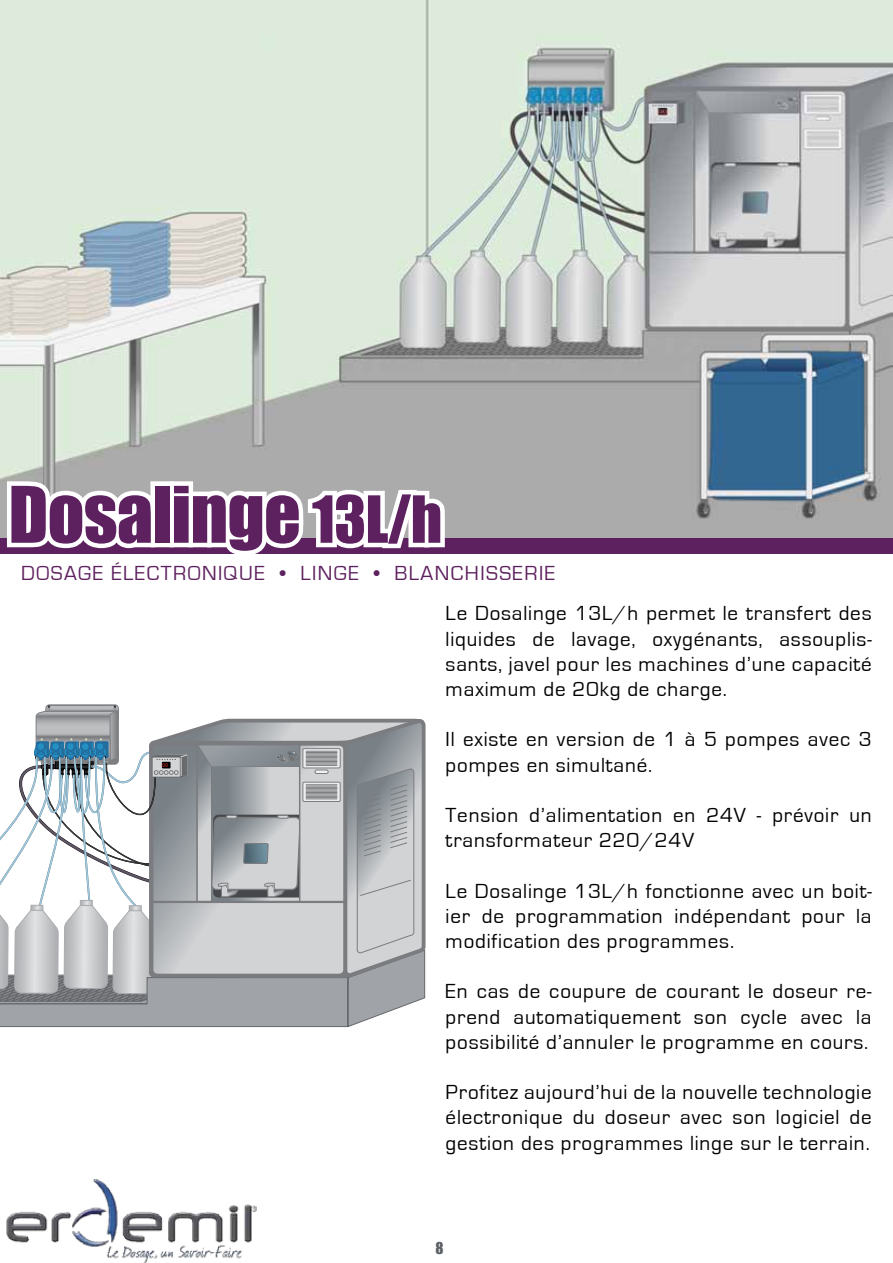
<style>
.page{position:relative;width:893px;height:1263px;background:#fff}
.page>*{position:absolute;margin:0;border:0;box-sizing:border-box;transform-origin:0 0}
.t1{font:72px "Impact";letter-spacing:-.01em;color:#5e215f}
.t2{font:21px/25.2px "Eurostile";letter-spacing:.04em;color:#000;text-align:justify}
.t3{font:21px "Eurostile";letter-spacing:.07em;color:#5e215f}
.t4{font:15px "Impact";color:#5d6165}
.t5{font:5.7px "LL Pixel";color:#d02727}
.s1{font-size:60px}
</style>
<div class="page">
<img style="left:6px;top:1179px;width:251px;height:84px">
<svg style="left:0;top:705px;width:426px;height:323px"></svg>
<img style="left:0;top:0;width:893px;height:538px">
<div style="left:0;top:538px;width:893px;height:15px;background:#5e215f"></div>
<svg style="left:2px;top:475px;width:447px;height:79px"></svg>
<h1 class="t1" style="left:9px;top:459px;width:435px">Dosalinge <span class="s1">13L/h</span></h1>
<p class="t3" style="left:21px;top:562px;width:536px">dosage électronique • linge • blanchisserie</p>
<p class="t5" style="left:162px;top:762px;width:7px">00</p>
<p class="t2" style="left:446px;top:601px;width:428px">Le Dosalinge 13L/h permet le transfert des liquides de lavage, oxygénants, assouplis&shy;sants, javel pour les machines d’une capacité maximum de 20kg de charge.</p>
<p class="t2" style="left:446px;top:727px;width:427px">Il existe en version de 1 à 5 pompes avec 3 pompes en simultané.</p>
<p class="t2" style="left:446px;top:803px;width:428px">Tension d’alimentation en 24V - prévoir un transformateur 220/24V</p>
<p class="t2" style="left:446px;top:878px;width:428px">Le Dosalinge 13L/h fonctionne avec un boit&shy;ier de programmation indépendant pour la modification des programmes.</p>
<p class="t2" style="left:446px;top:979px;width:428px">En cas de coupure de courant le doseur re&shy;prend automatiquement son cycle avec la possibilité d’annuler le programme en cours.</p>
<p class="t2" style="left:446px;top:1080px;width:427px">Profitez aujourd’hui de la nouvelle technologie électronique du doseur avec son logiciel de gestion des programmes linge sur le terrain.</p>
<p class="t4" style="left:436px;top:1236px;width:10px">8</p>
</div>
